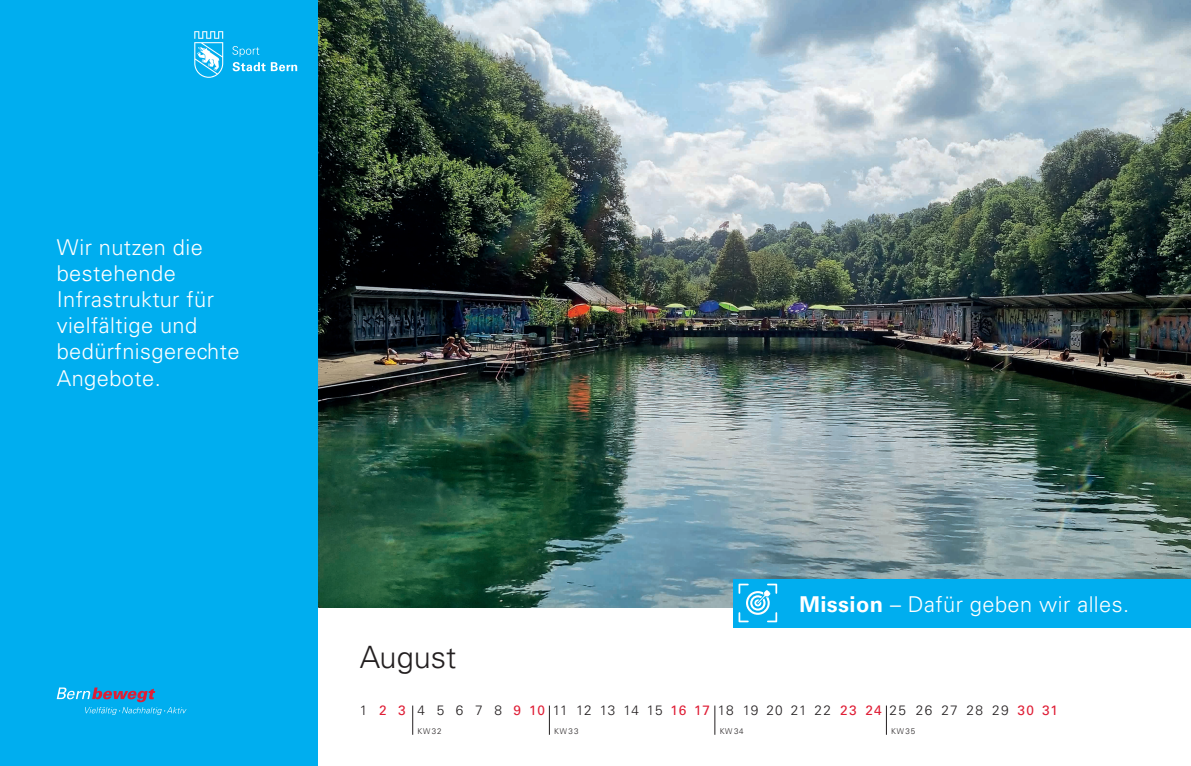
<style>
.page{position:relative;width:1191px;height:766px;background:#fff}
.page>*{position:absolute;margin:0;border:0;box-sizing:border-box;transform-origin:0 0}
.t1{font:300 30.7px "Univers LT Std";color:#231f20}
.t2{font:300 21.8px/26.2px "Univers LT Std";letter-spacing:.02em;color:#fff}
.t3{font:300 13.6px "Univers LT Std";letter-spacing:.065em;color:#231f20}
.t4{font:300 8px "Univers LT Std";letter-spacing:.095em;color:#231f20}
.s1{font-weight:700}
.s2{font-weight:400;color:#df1e36}
</style>
<div class="page">
<img style="left:317px;top:0;width:874px;height:607px">
<svg style="left:549px;top:705px;width:1px;height:29px"></svg>
<svg style="left:886px;top:705px;width:1px;height:29px"></svg>
<svg style="left:412px;top:705px;width:1px;height:29px"></svg>
<svg style="left:714px;top:705px;width:1px;height:29px"></svg>
<div style="left:0;top:0;width:317px;height:765px;background:#00aeef"></div>
<div style="left:733px;top:579px;width:458px;height:48px;background:#00aeef"></div>
<svg style="left:738px;top:583px;width:39px;height:39px"></svg>
<svg style="left:194px;top:31px;width:103px;height:47px"></svg>
<svg style="left:57px;top:687px;width:129px;height:27px"></svg>
<p class="t2" style="left:57px;top:234px;width:184px">Wir nutzen die bestehende<br>Infrastruktur für vielfältige und bedürfnisgerechte<br>Angebote.</p>
<p class="t2" style="left:799px;top:591px;width:331px"><span class="s1">Mission</span> – Dafür geben wir alles.</p>
<h1 class="t1" style="left:360px;top:638px;width:98px">August</h1>
<p class="t3" style="left:360px;top:702px;width:700px">1 <span class="s2">2 3</span> 4 5 6 7 8 <span class="s2">9 10</span> 11 12 13 14 15 <span class="s2">16 17</span> 18 19 20 21 22 <span class="s2">23 24</span> 25 26 27 28 29 <span class="s2">30 31</span></p>
<p class="t4" style="left:417px;top:726px;width:26px">KW32</p>
<p class="t4" style="left:554px;top:726px;width:26px">KW33</p>
<p class="t4" style="left:719px;top:726px;width:26px">KW 34</p>
<p class="t4" style="left:891px;top:726px;width:25px">KW 35</p>
</div>
